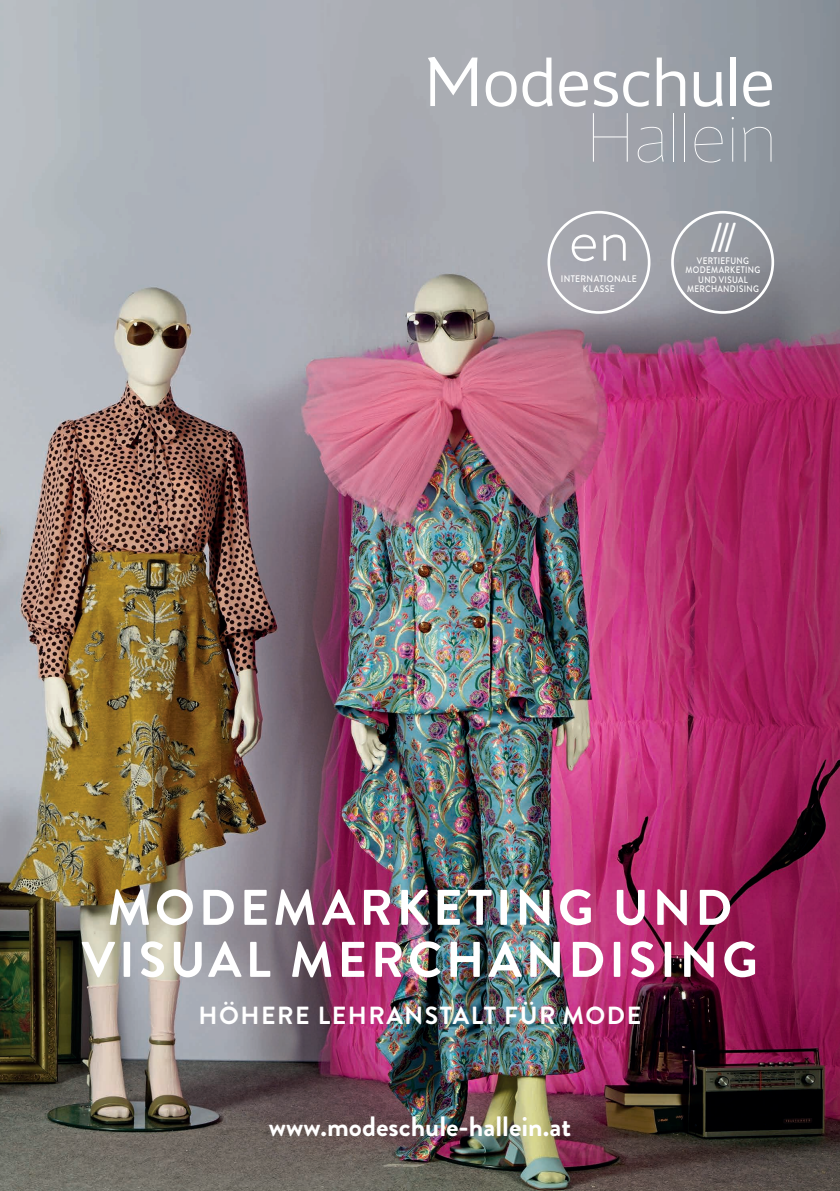
<style>
.page{position:relative;width:840px;height:1191px;background:#fff}
.page>*{position:absolute;margin:0;border:0;box-sizing:border-box;transform-origin:0 0}
.t1{font:700 50px/52px "Brandon Grotesque";letter-spacing:.08em;color:#fff;text-align:center}
.t2{font:41.8px "Brandon Grotesque";color:#fff}
.t3{font:700 28px "Brandon Grotesque";color:#fff}
.t4{font:700 24.8px "Brandon Grotesque";letter-spacing:.06em;color:#fff}
.t5{font:500 9.6px/10.4px "Brandon Grotesque";letter-spacing:.04em;color:#fff;text-align:center;scale:.9 1}
.t6{font:500 9.4px/9.4px "Brandon Grotesque";letter-spacing:.04em;color:#fff;text-align:center;scale:.86 1}
.s1{font-weight:300;font-size:63.8px}
</style>
<div class="page">
<img style="left:0;top:0;width:839px;height:1191px">
<div style="left:670px;top:211px;width:103px;height:103px;border:3px solid #fff;border-radius:50%"></div>
<div style="left:547px;top:211px;width:103px;height:103px;border:3px solid #fff;border-radius:50%"></div>
<svg style="left:427px;top:57px;width:50px;height:49px"></svg>
<svg style="left:485px;top:71px;width:31px;height:36px"></svg>
<svg style="left:522px;top:58px;width:30px;height:49px"></svg>
<svg style="left:559px;top:71px;width:28px;height:36px"></svg>
<svg style="left:593px;top:71px;width:56px;height:36px"></svg>
<svg style="left:656px;top:58px;width:28px;height:48px"></svg>
<svg style="left:693px;top:72px;width:29px;height:35px"></svg>
<div style="left:730px;top:58px;width:5px;height:48px;background:#fff"></div>
<svg style="left:742px;top:71px;width:29px;height:36px"></svg>
<svg style="left:592px;top:113px;width:35px;height:49px;background:#a6a8b0"></svg>
<svg style="left:637px;top:127px;width:26px;height:35px"></svg>
<hr style="left:672px;top:113px;width:1px;height:49px;background:#fff">
<hr style="left:683px;top:113px;width:1px;height:49px;background:#fff">
<svg style="left:694px;top:127px;width:28px;height:35px"></svg>
<hr style="left:731px;top:128px;width:1px;height:34px;background:#fff">
<svg style="left:743px;top:127px;width:28px;height:35px"></svg>
<h2 class="t2" style="left:568px;top:209px;width:170px"><span class="s1">en</span> ///</h2>
<p class="t5" style="left:560px;top:273px;width:86px">INTERNATIONALE<br>KLASSE</p>
<p class="t6" style="left:685px;top:256px;width:88px">VERTIEFUNG<br>MODEMARKETING<br>UND VISUAL<br>MERCHANDISING</p>
<h1 class="t1" style="left:82px;top:882px;width:677px">MODEMARKETING UND<br>VISUAL MERCHANDISING</h1>
<h3 class="t4" style="left:198px;top:998px;width:444px">HÖHERE LEHRANSTALT FÜR MODE</h3>
<h3 class="t3" style="left:269px;top:1106px;width:303px">www.modeschule-hallein.at</h3>
</div>
